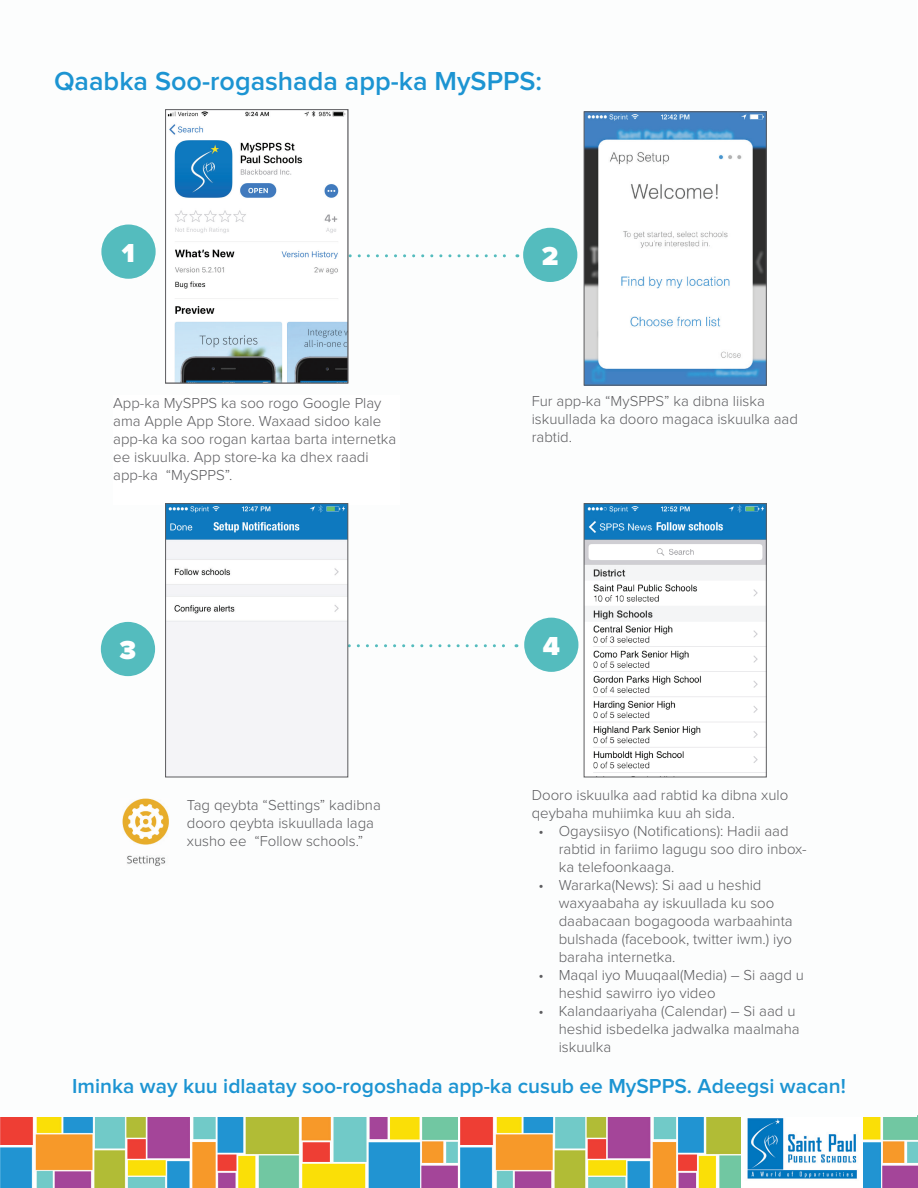
<style>
.page{position:relative;width:918px;height:1188px;background:#fff}
.page>*{position:absolute;margin:0;border:0;box-sizing:border-box;transform-origin:0 0}
.t1{font:600 27px "Proxima Nova";color:#1c94d2}
.t2{font:900 27px "Proxima Nova";color:#fff}
.t3{font:600 21px "Proxima Nova";color:#1c94d2}
.t4{font:300 15px/18px "Proxima Nova";color:#5c5c5f}
</style>
<div class="page">
<img style="left:0;top:1117px;width:458px;height:71px">
<img style="left:461px;top:1116px;width:457px;height:72px">
<img style="left:741px;top:1117px;width:121px;height:71px">
<div style="left:0;top:0;width:916px;height:1117px;background:#fcfdfd"></div>
<svg style="left:348px;top:644px;width:169px;height:3px"></svg>
<svg style="left:348px;top:254px;width:170px;height:3px"></svg>
<div style="left:101px;top:225px;width:55px;height:54px;background:#54bcbe;border-radius:50%"></div>
<div style="left:523px;top:228px;width:54px;height:54px;background:#54bcbe;border-radius:50%"></div>
<div style="left:101px;top:622px;width:54px;height:54px;background:#54bcbe;border-radius:50%"></div>
<div style="left:524px;top:618px;width:54px;height:54px;background:#54bcbe;border-radius:50%"></div>
<img style="left:167px;top:111px;width:179px;height:270px">
<img style="left:586px;top:113px;width:179px;height:271px">
<div style="left:584px;top:111px;width:183px;height:275px;border:1px solid #5c5c5f"></div>
<img style="left:167px;top:505px;width:179px;height:117px">
<div style="left:165px;top:503px;width:183px;height:274px;border:1px solid #5c5c5f"></div>
<img style="left:586px;top:505px;width:179px;height:268px">
<div style="left:584px;top:503px;width:183px;height:274px;border:1px solid #5c5c5f"></div>
<div style="left:165px;top:109px;width:183px;height:274px;border:1px solid #5c5c5f"></div>
<img style="left:122px;top:798px;width:47px;height:68px">
<h1 class="t1" style="left:54px;top:66px;width:489px">Qaabka Soo-rogashada app-ka MySPPS:</h1>
<h1 class="t2" style="left:122px;top:237px;width:15px">1</h1>
<h1 class="t2" style="left:542px;top:240px;width:18px">2</h1>
<p class="t4" style="left:113px;top:394px;width:285px">App-ka MySPPS ka soo rogo Google Play ama Apple App Store. Waxaad sidoo kale app-ka ka soo rogan kartaa barta internetka ee iskuulka. App store-ka ka dhex raadi app-ka “MySPPS”.</p>
<p class="t4" style="left:532px;top:392px;width:268px">Fur app-ka “MySPPS” ka dibna liiska iskuullada ka dooro magaca iskuulka aad rabtid.</p>
<h1 class="t2" style="left:120px;top:634px;width:18px">3</h1>
<p class="t4" style="left:187px;top:796px;width:196px">Tag qeybta “Settings” kadibna dooro qeybta iskuullada laga xusho ee “Follow schools.”</p>
<h1 class="t2" style="left:543px;top:630px;width:19px">4</h1>
<p class="t4" style="left:532px;top:786px;width:258px">Dooro iskuulka aad rabtid ka dibna xulo qeybaha muhiimka kuu ah sida.</p>
<p class="t4" style="left:559px;top:822px;width:249px;text-indent:-20px">• Ogaysiisyo (Notifications): Hadii aad rabtid in fariimo lagugu soo diro inbox&shy;ka telefoonkaaga.</p>
<p class="t4" style="left:559px;top:876px;width:235px;text-indent:-20px">• Wararka(News): Si aad u heshid waxyaabaha ay iskuullada ku soo daabacaan bogagooda warbaahinta bulshada (facebook, twitter iwm.) iyo baraha internetka.</p>
<p class="t4" style="left:559px;top:966px;width:247px;text-indent:-20px">• Maqal iyo Muuqaal(Media) – Si aagd u heshid sawirro iyo video</p>
<p class="t4" style="left:559px;top:1002px;width:242px;text-indent:-20px">• Kalandaariyaha (Calendar) – Si aad u heshid isbedelka jadwalka maalmaha iskuulka</p>
<h2 class="t3" style="left:72px;top:1074px;width:775px">Iminka way kuu idlaatay soo-rogoshada app-ka cusub ee MySPPS. Adeegsi wacan!</h2>
</div>
